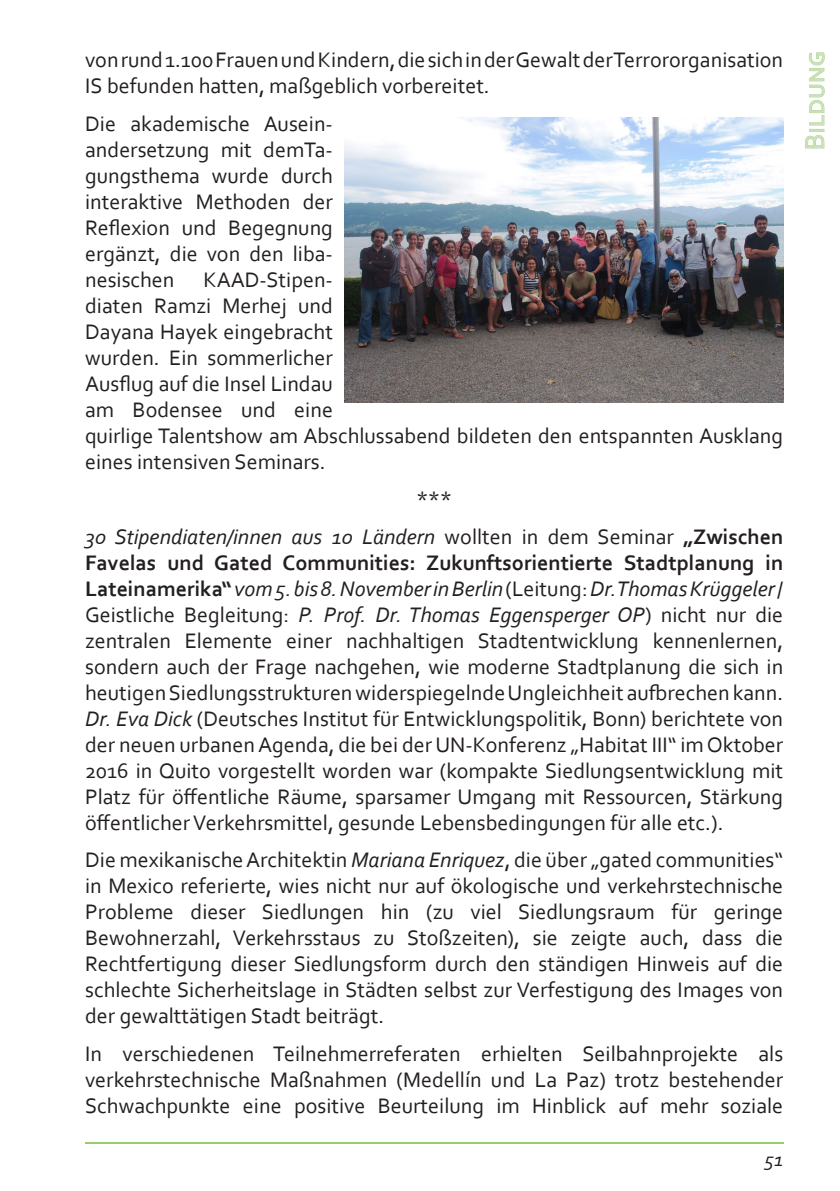
<style>
.page{position:relative;width:840px;height:1191px;background:#fff}
.page>*{position:absolute;margin:0;border:0;box-sizing:border-box;transform-origin:0 0}
.t1{font:28px "Corbel";color:#c9e2b3}
.t2{font:22px/26px "Corbel";color:#231f20;text-align:justify}
.t3{font:italic 22px/37.4px "Corbel";color:#231f20;text-align:center}
.t4{font:italic 20px "Corbel";color:#231f20}
.s1{font-style:normal}
.s2{font-weight:700;font-style:normal}
.s3{font-weight:700}
.s4{font-style:italic}
</style>
<div class="page">
<hr style="left:85px;top:1141px;width:697px;height:2px;background:#94cc6e">
<svg style="left:805px;top:135px;width:19px;height:14px"></svg>
<div style="left:808px;top:129px;width:15px;height:3px;border:1px solid #b7d5a6"></div>
<svg style="left:808px;top:52px;width:16px;height:74px"></svg>
<img style="left:344px;top:117px;width:438px;height:285px">
<p class="t2" style="left:85px;top:47px;width:699px">vonrund1.100FrauenundKindern,diesichinderGewaltderTerrororganisation<br>IS befunden hatten, maßgeblich vorbereitet.</p>
<p class="t2" style="left:85px;top:110px;width:249px">Die akademische Ausein&shy;andersetzung mit demTa&shy;gungsthema wurde durch interaktive Methoden der Reflexion und Begegnung ergänzt, die von den liba&shy;nesischen</p>
<p class="t2" style="left:85px;top:266px;width:699px;text-align:left;text-indent:118px">KAAD-Stipen-<br>diaten Ramzi Merhej und<br>Dayana Hayek eingebracht<br>wurden. Ein sommerlicher<br>Ausflug auf die Insel Lindau<br>am Bodensee und eine<br>quirlige Talentshow am Abschlussabend bildeten den entspannten Ausklang eines intensiven Seminars.</p>
<p class="t3" style="left:85px;top:480px;width:699px"><span class="s1">***<br></span>30 Stipendiaten/innen aus 10 Ländern <span class="s1">wollten in dem Seminar</span> <span class="s2">„Zwischen</span></p>
<p class="t2" style="left:85px;top:549px;width:699px"><span class="s3">Favelas und Gated Communities: Zukunftsorientierte Stadtplanung in Lateinamerika“</span> <span class="s4">vom 5. bis 8. November in Berlin</span> (Leitung:<span class="s4">Dr. Thomas Krüggeler</span> / Geistliche Begleitung: <span class="s4">P. Prof. Dr. Thomas Eggensperger OP</span>) nicht nur die zentralen Elemente einer nachhaltigen Stadtentwicklung kennenlernen, sondern auch der Frage nachgehen, wie moderne Stadtplanung die sich in heutigenSiedlungsstrukturenwiderspiegelndeUngleichheit aufbrechen kann.<br><span class="s4">Dr. Eva Dick</span> (Deutsches Institut für Entwicklungspolitik, Bonn) berichtete von der neuen urbanenAgenda, die bei derUN-Konferenz „Habitat III“ imOktober 2016 in Quito vorgestellt worden war (kompakte Siedlungsentwicklung mit Platz für öffentliche Räume, sparsamer Umgang mit Ressourcen, Stärkung öffentlicherVerkehrsmittel, gesunde Lebensbedingungen für alle etc.).</p>
<p class="t2" style="left:85px;top:846px;width:699px">Die mexikanische Architektin <span class="s4">Mariana Enriquez</span>, die über „gated communities“ in Mexico referierte, wies nicht nur auf ökologische und verkehrstechnische Probleme dieser Siedlungen hin (zu viel Siedlungsraum für geringe Bewohnerzahl, Verkehrsstaus zu Stoßzeiten), sie zeigte auch, dass die Rechtfertigung dieser Siedlungsform durch den ständigen Hinweis auf die schlechte Sicherheitslage in Städten selbst zur Verfestigung des Images von der gewalttätigen Stadt beiträgt.</p>
<p class="t2" style="left:85px;top:1039px;width:699px">In verschiedenen Teilnehmerreferaten erhielten Seilbahnprojekte als verkehrstechnische Maßnahmen (Medellín und La Paz) trotz bestehender Schwachpunkte eine positive Beurteilung im Hinblick auf mehr soziale</p>
<p class="t4" style="left:764px;top:1147px;width:20px">51</p>
<p class="t1" style="left:796px;top:150px;width:101px;rotate:-90deg">Bildung</p>
</div>
